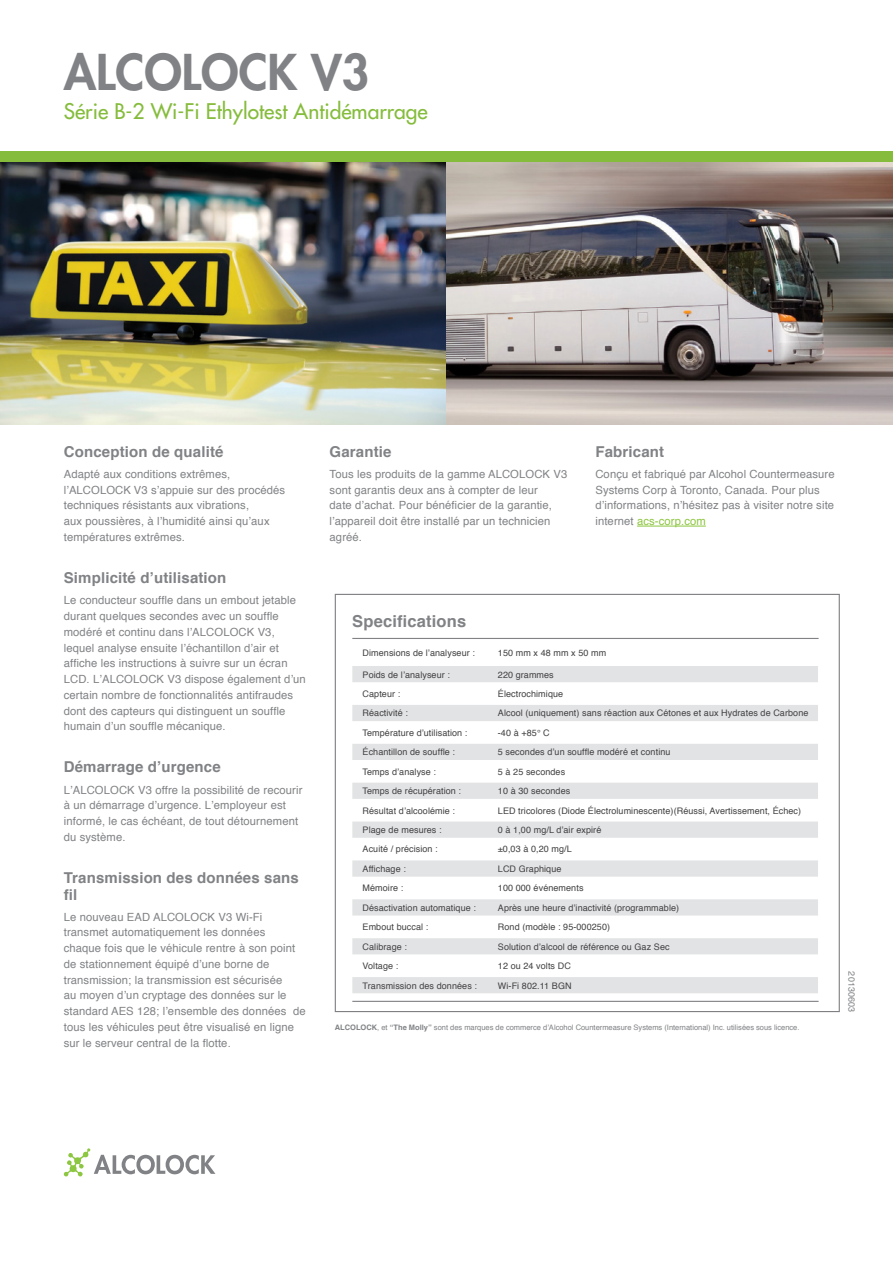
<style>
.page{position:relative;width:893px;height:1263px;background:#fff}
.page>*{position:absolute;margin:0;border:0;box-sizing:border-box;transform-origin:0 0}
.Product_name_centre{font:800 48px "Futura Std";color:#808285}
.Logo_subhead{font:500 21px "Futura Std";color:#85bc3c}
.Table_header{font:700 16.5px "Helvetica";letter-spacing:.01em;color:#808285}
.Body_headings{font:700 15px/16.5px "Helvetica";letter-spacing:.01em;color:#808285}
.Body{font:11.25px/15.8px "Helvetica";letter-spacing:.01em;color:#808285}
.Table_text{font:9px "Helvetica";letter-spacing:.01em;color:#414042}
.SAP_number{font:9px "Helvetica";letter-spacing:.01em;color:#808285}
.Trademark_statement{font:7.5px "Helvetica";color:#808285}
.s1{color:#8dc63f}
.s2{font-weight:700}
</style>
<div class="page">
<hr style="left:637px;top:526px;width:69px;height:1px;background:#8dc63f">
<img style="left:0;top:162px;width:893px;height:262px">
<svg style="left:64px;top:1148px;width:151px;height:28px"></svg>
<hr style="left:352px;top:638px;width:467px;height:1px;background:#808285">
<hr style="left:352px;top:1001px;width:467px;height:1px;background:#808285">
<svg style="left:352px;top:666px;width:466px;height:327px"></svg>
<div style="left:0;top:151px;width:893px;height:11px;background:#85bc3c"></div>
<p class="Product_name_centre" style="left:64px;top:42px;width:307px">ALCOLOCK V3</p>
<p class="Logo_subhead" style="left:64px;top:98px;width:365px">Série B-2 Wi-Fi Ethylotest Antidémarrage</p>
<p class="Body_headings" style="left:64px;top:443px;width:161px">Conception de qualité</p>
<p class="Body" style="left:64px;top:466px;width:223px">Adapté aux conditions extrêmes, l’ALCOLOCK V3 s’appuie sur des procédés techniques résistants aux vibrations,<br>aux poussières, à l’humidité ainsi qu’aux températures extrêmes.</p>
<p class="Body_headings" style="left:64px;top:570px;width:164px">Simplicité d’utilisation</p>
<p class="Body" style="left:64px;top:593px;width:244px">Le conducteur souffle dans un embout jetable durant quelques secondes avec un souffle modéré et continu dans l’ALCOLOCK V3, lequel analyse ensuite l’échantillon d’air et affiche les instructions à suivre sur un écran LCD. L’ALCOLOCK V3 dispose également d’un certain nombre de fonctionnalités antifraudes dont des capteurs qui distinguent un souffle humain d’un souffle mécanique.</p>
<p class="Body_headings" style="left:64px;top:759px;width:158px">Démarrage d’urgence</p>
<p class="Body" style="left:64px;top:782px;width:240px">L’ALCOLOCK V3 offre la possibilité de recourir à un démarrage d’urgence. L’employeur est informé, le cas échéant, de tout détournement du système.</p>
<p class="Body_headings" style="left:64px;top:870px;width:237px">Transmission des données sans fil</p>
<p class="Body" style="left:64px;top:909px;width:243px">Le nouveau EAD ALCOLOCK V3 Wi-Fi transmet automatiquement les données<br>chaque fois que le véhicule rentre à son point de stationnement équipé d’une borne de transmission; la transmission est sécurisée<br>au moyen d’un cryptage des données sur le standard AES 128; l’ensemble des données de tous les véhicules peut être visualisé en ligne sur le serveur central de la flotte.</p>
<p class="Body_headings" style="left:330px;top:443px;width:63px">Garantie</p>
<p class="Body" style="left:330px;top:466px;width:239px">Tous les produits de la gamme ALCOLOCK V3 sont garantis deux ans à compter de leur<br>date d’achat. Pour bénéficier de la garantie, l’appareil doit être installé par un technicien agréé.</p>
<p class="Body_headings" style="left:595px;top:443px;width:70px">Fabricant</p>
<p class="Body" style="left:595px;top:466px;width:241px">Conçu et fabriqué par Alcohol Countermeasure Systems Corp à Toronto, Canada. Pour plus d’informations, n’hésitez pas à visiter notre site internet <span class="s1">acs-corp.com</span></p>
<p class="Table_header" style="left:352px;top:608px;width:115px">Specifications</p>
<p class="Table_text" style="left:363px;top:646px;width:114px">Dimensions de l’analyseur :</p>
<p class="Table_text" style="left:498px;top:646px;width:110px">150 mm x 48 mm x 50 mm</p>
<p class="Table_text" style="left:363px;top:667px;width:89px">Poids de l’analyseur :</p>
<p class="Table_text" style="left:498px;top:667px;width:57px">220 grammes</p>
<p class="Table_text" style="left:363px;top:687px;width:39px">Capteur :</p>
<p class="Table_text" style="left:498px;top:687px;width:67px">Électrochimique</p>
<p class="Table_text" style="left:363px;top:706px;width:47px">Réactivité :</p>
<p class="Table_text" style="left:498px;top:706px;width:312px">Alcool (uniquement) sans réaction aux Cétones et aux Hydrates de Carbone</p>
<p class="Table_text" style="left:363px;top:726px;width:106px">Température d’utilisation :</p>
<p class="Table_text" style="left:498px;top:726px;width:53px">-40 à +85° C</p>
<p class="Table_text" style="left:363px;top:745px;width:94px">Échantillon de souffle :</p>
<p class="Table_text" style="left:498px;top:745px;width:174px">5 secondes d’un souffle modéré et continu</p>
<p class="Table_text" style="left:363px;top:765px;width:75px">Temps d’analyse :</p>
<p class="Table_text" style="left:498px;top:765px;width:69px">5 à 25 secondes</p>
<p class="Table_text" style="left:363px;top:784px;width:100px">Temps de récupération :</p>
<p class="Table_text" style="left:498px;top:784px;width:74px">10 à 30 secondes</p>
<p class="Table_text" style="left:363px;top:803px;width:94px">Résultat d’alcoolémie :</p>
<p class="Table_text" style="left:498px;top:803px;width:305px">LED tricolores (Diode Électroluminescente)(Réussi, Avertissement, Échec)</p>
<p class="Table_text" style="left:363px;top:823px;width:81px">Plage de mesures :</p>
<p class="Table_text" style="left:498px;top:823px;width:105px">0 à 1,00 mg/L d’air expiré</p>
<p class="Table_text" style="left:363px;top:842px;width:77px">Acuité / précision :</p>
<p class="Table_text" style="left:498px;top:842px;width:75px">±0,03 à 0,20 mg/L</p>
<p class="Table_text" style="left:363px;top:862px;width:45px">Affichage :</p>
<p class="Table_text" style="left:498px;top:862px;width:65px">LCD Graphique</p>
<p class="Table_text" style="left:363px;top:881px;width:42px">Mémoire :</p>
<p class="Table_text" style="left:498px;top:881px;width:87px">100 000 événements</p>
<p class="Table_text" style="left:363px;top:901px;width:115px">Désactivation automatique :</p>
<p class="Table_text" style="left:498px;top:901px;width:183px">Après une heure d’inactivité (programmable)</p>
<p class="Table_text" style="left:363px;top:920px;width:67px">Embout buccal :</p>
<p class="Table_text" style="left:498px;top:920px;width:114px">Rond (modèle : 95-000250)</p>
<p class="Table_text" style="left:363px;top:939px;width:46px">Calibrage :</p>
<p class="Table_text" style="left:498px;top:939px;width:173px">Solution d’alcool de référence ou Gaz Sec</p>
<p class="Table_text" style="left:363px;top:959px;width:37px">Voltage :</p>
<p class="Table_text" style="left:498px;top:959px;width:74px">12 ou 24 volts DC</p>
<p class="Table_text" style="left:363px;top:978px;width:116px">Transmission des données :</p>
<p class="Table_text" style="left:498px;top:978px;width:75px">Wi-Fi 802.11 BGN</p>
<p class="Trademark_statement" style="left:335px;top:1022px;width:466px"><span class="s2">ALCOLOCK</span>, et <span class="s2">“The Molly”</span> sont des marques de commerce d’Alcohol Countermeasure Systems (International) Inc. utilisées sous licence.</p>
<p class="SAP_number" style="left:858px;top:971px;width:42px;rotate:90deg">20130603</p>
</div>
